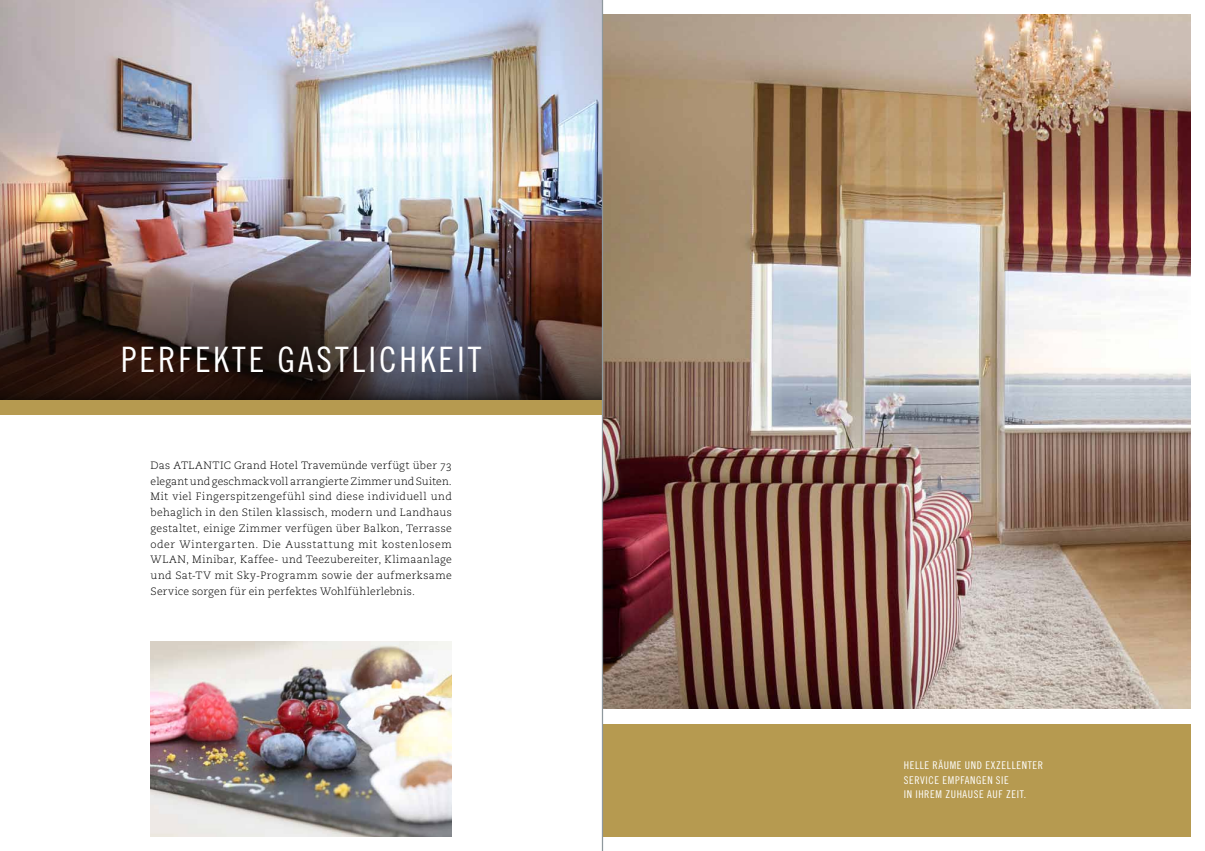
<style>
.page{position:relative;width:1205px;height:851px;background:#fff}
.page>*{position:absolute;margin:0;border:0;box-sizing:border-box;transform-origin:0 0}
.t1{font:35px "Trade Gothic Cond Eighteen";letter-spacing:.085em;color:#fff}
.t2{font:10.62px/15.8px "Caecilia Light Os F";letter-spacing:.025em;color:#000;text-align:justify}
.t3{font:10.62px/14.1px "Trade Gothic Cond Eighteen";letter-spacing:.06em;color:#fff}
</style>
<div class="page">
<img style="left:603px;top:14px;width:588px;height:695px">
<img style="left:0;top:0;width:602px;height:259px">
<div style="left:602px;top:716px;width:589px;height:120px;background:#b69a50"></div>
<img style="left:0;top:259px;width:602px;height:141px">
<div style="left:0;top:400px;width:602px;height:15px;background:#b69a50"></div>
<img style="left:151px;top:641px;width:301px;height:195px">
<div style="left:602px;top:709px;width:603px;height:14px;background:#fff"></div>
<hr style="left:602px;top:0;width:1px;height:850px;background:#8e989d">
<h1 class="t1" style="left:121px;top:339px;width:362px">PERFEKTE GASTLICHKEIT</h1>
<p class="t2" style="left:151px;top:457px;width:303px">Das ATLANTIC Grand Hotel Travemünde verfügt über 73 elegant und geschmackvoll arrangierte Zimmer und Suiten.<br>Mit viel Fingerspitzengefühl sind diese individuell und behaglich in den Stilen klassisch, modern und Landhaus gestaltet, einige Zimmer verfügen über Balkon, Terrasse oder Wintergarten. Die Ausstattung mit kostenlosem WLAN, Minibar, Kaffee- und Teezubereiter, Klimaanlage und Sat-TV mit Sky-Programm sowie der aufmerksame Service sorgen für ein perfektes Wohlfühlerlebnis.</p>
<p class="t3" style="left:904px;top:758px;width:68px">HELLE RÄUM E UND</p>
<p class="t3" style="left:904px;top:758px;width:141px;text-indent:82px">EXZELLENTER<br>SERVICE EMPFANGEN SI E<br>IN IHREM ZUHAUSE AUF ZEIT.</p>
</div>
